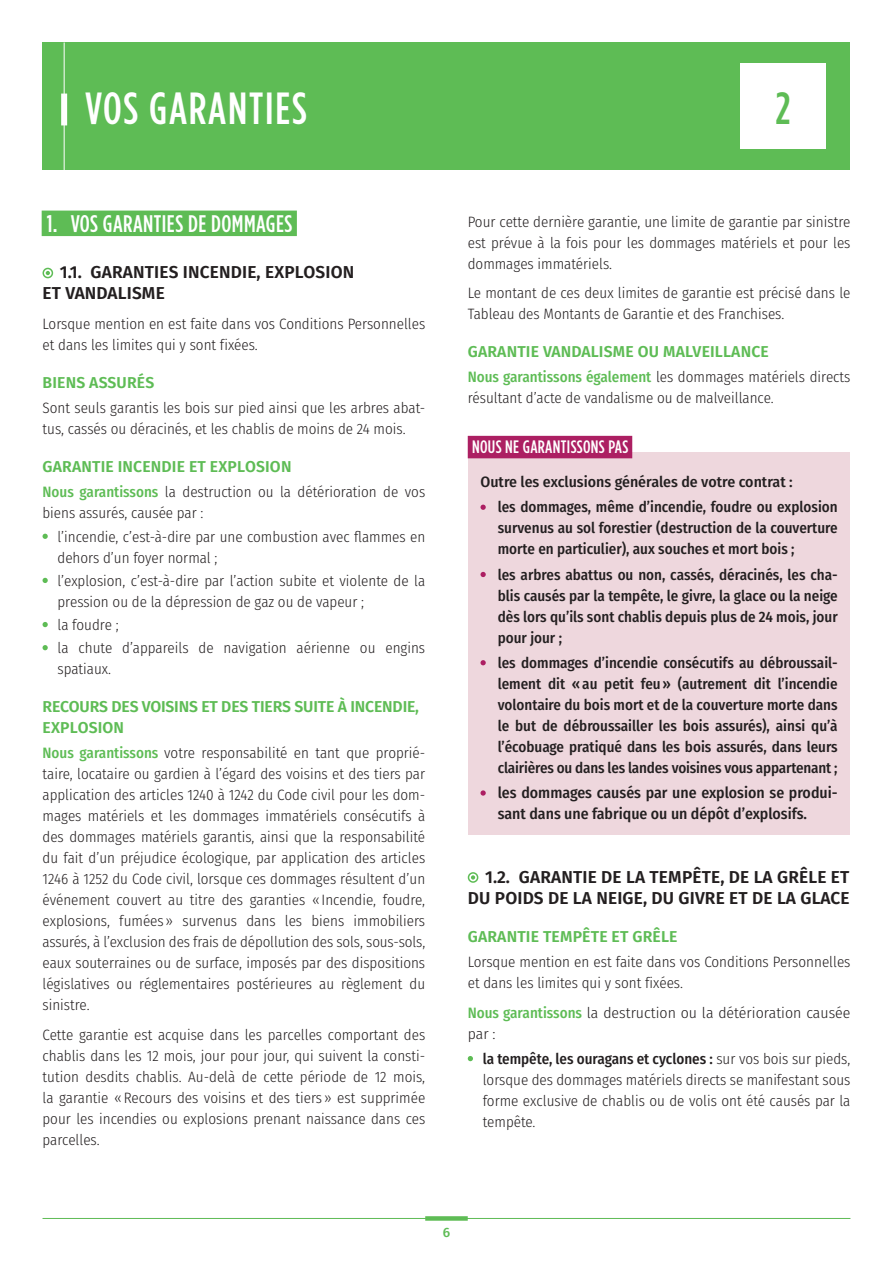
<style>
.page{position:relative;width:893px;height:1263px;background:#fff}
.page>*{position:absolute;margin:0;border:0;box-sizing:border-box;transform-origin:0 0}
.t1{font:500 45px "Gotham Condensed";letter-spacing:.04em;color:#fff}
.t2{font:500 45px "Gotham Condensed";color:#5ebc55}
.t3{font:500 24px "Gotham Condensed";letter-spacing:.02em;color:#fff}
.t4{font:500 18px "Gotham Condensed";letter-spacing:.02em;color:#fff}
.t5{font:600 17.25px/21px "Fira Sans";letter-spacing:.01em;color:#231f20}
.t6{font:600 15.75px "Fira Sans";letter-spacing:.01em;color:#5ebc55}
.t7{font:600 15.75px/21px "Fira Sans";letter-spacing:-.01em;color:#5ebc55}
.t8{font:500 15.45px/21px "Fira Sans Condensed";color:#231f20}
.t9{font:300 15px/21px "Fira Sans Condensed";color:#231f20}
.t10{font:500 15px/21px "Fira Sans Condensed";color:#231f20;text-align:justify}
.t11{font:500 15px/25.2px "Fira Sans Condensed";color:#231f20;scale:1.05 1}
.t12{font:300 15px/21px "Fira Sans Condensed";color:#231f20;scale:1.05 1}
.t13{font:500 13.5px "Fira Sans";color:#5ebc55}
.s1{font-weight:500;color:#5ebc55}
.s2{font-weight:500}
</style>
<div class="page">
<div style="left:468px;top:452px;width:382px;height:383px;background:#eed7dd"></div>
<div style="left:43px;top:43px;width:807px;height:127px;background:#5ebc55"></div>
<hr style="left:64px;top:43px;width:1px;height:127px;background:#fff">
<div style="left:740px;top:64px;width:86px;height:85px;background:#fff"></div>
<div style="left:61px;top:94px;width:6px;height:31px;background:#fff"></div>
<div style="left:42px;top:211px;width:255px;height:25px;background:#5ebc55"></div>
<div style="left:43px;top:268px;width:10px;height:10px;border:2px solid #5ebc55;border-radius:50%"></div>
<svg style="left:46px;top:271px;width:4px;height:4px"></svg>
<svg style="left:43px;top:534px;width:5px;height:5px"></svg>
<svg style="left:43px;top:578px;width:5px;height:5px"></svg>
<svg style="left:43px;top:622px;width:5px;height:5px"></svg>
<svg style="left:43px;top:645px;width:5px;height:5px"></svg>
<div style="left:468px;top:436px;width:164px;height:22px;background:#ac1f62"></div>
<svg style="left:480px;top:505px;width:6px;height:5px"></svg>
<svg style="left:480px;top:572px;width:6px;height:5px"></svg>
<svg style="left:480px;top:660px;width:6px;height:5px"></svg>
<svg style="left:480px;top:790px;width:6px;height:6px"></svg>
<div style="left:468px;top:872px;width:10px;height:11px;border:2px solid #5ebc55;border-radius:50%"></div>
<svg style="left:471px;top:875px;width:4px;height:4px"></svg>
<svg style="left:468px;top:1056px;width:5px;height:5px"></svg>
<hr style="left:43px;top:1218px;width:807px;height:1px;background:#5ebc55">
<div style="left:425px;top:1216px;width:43px;height:5px;background:#5ebc55"></div>
<h1 class="t1" style="left:85px;top:82px;width:223px">VOS GARANTIES</h1>
<h1 class="t2" style="left:776px;top:82px;width:16px">2</h1>
<h2 class="t3" style="left:47px;top:209px;width:247px">1. VOS GARANTIES DE DOMMAGES</h2>
<p class="t5" style="left:43px;top:262px;width:313px;text-indent:17px">1.1. GARANTIES INCENDIE, EXPLOSION<br>ET VANDALISME</p>
<p class="t9" style="left:43px;top:313px;width:384px">Lorsque mention en est faite dans vos Conditions Personnelles et dans les limites qui y sont fixées.</p>
<p class="t6" style="left:43px;top:371px;width:113px">BIENS ASSURÉS</p>
<p class="t9" style="left:43px;top:397px;width:384px">Sont seuls garantis les bois sur pied ainsi que les arbres abat&shy;tus, cassés ou déracinés, et les chablis de moins de 24 mois.</p>
<p class="t6" style="left:43px;top:456px;width:250px">GARANTIE INCENDIE ET EXPLOSION</p>
<p class="t9" style="left:43px;top:482px;width:384px"><span class="s1">Nous garantissons</span> la destruction ou la détérioration de vos biens assurés, causée par :</p>
<p class="t9" style="left:58px;top:526px;width:369px">l’incendie, c’est-à-dire par une combustion avec flammes en dehors d’un foyer normal ;</p>
<p class="t9" style="left:58px;top:570px;width:369px">l’explosion, c’est-à-dire par l’action subite et violente de la pression ou de la dépression de gaz ou de vapeur ;</p>
<p class="t9" style="left:58px;top:613px;width:369px;line-height:23.1px">la foudre ;<br>la chute d’appareils de navigation aérienne ou engins</p>
<p class="t9" style="left:58px;top:658px;width:55px">spatiaux.</p>
<p class="t7" style="left:43px;top:696px;width:378px">RECOURS DES VOISINS ET DES TIERS SUITE À INCENDIE,<br>EXPLOSION</p>
<p class="t9" style="left:43px;top:742px;width:384px;text-align:justify"><span class="s1">Nous garantissons</span> votre responsabilité en tant que proprié&shy;taire, locataire ou gardien à l’égard des voisins et des tiers par application des articles 1240 à 1242 du Code civil pour les dom&shy;mages matériels et les dommages immatériels consécutifs à des dommages matériels garantis, ainsi que la responsabilité du fait d’un préjudice écologique, par application des articles 1246 à 1252 du Code civil, lorsque ces dommages résultent d’un événement couvert au titre des garanties «Incendie, foudre, explosions, fumées » survenus dans les biens immobiliers assurés, à l’exclusion des frais de dépollution des sols, sous-sols, eaux souterraines ou de surface, imposés par des dispositions législatives ou réglementaires postérieures au règlement du sinistre.</p>
<p class="t9" style="left:43px;top:1024px;width:384px;text-align:justify">Cette garantie est acquise dans les parcelles comportant des chablis dans les 12 mois, jour pour jour, qui suivent la consti&shy;tution desdits chablis. Au-delà de cette période de 12 mois, la garantie « Recours des voisins et des tiers» est supprimée pour les incendies ou explosions prenant naissance dans ces parcelles.</p>
<p class="t9" style="left:468px;top:211px;width:384px;text-align:justify">Pour cette dernière garantie, une limite de garantie par sinistre est prévue à la fois pour les dommages matériels et pour les dommages immatériels.</p>
<p class="t9" style="left:468px;top:282px;width:384px">Le montant de ces deux limites de garantie est précisé dans le<br>Tableau des Montants de Garantie et des Franchises.</p>
<p class="t6" style="left:468px;top:341px;width:302px">GARANTIE VANDALISME OU MALVEILLANCE</p>
<p class="t9" style="left:468px;top:367px;width:384px"><span class="s1">Nous garantissons également</span> les dommages matériels directs résultant d’acte de vandalisme ou de malveillance.</p>
<p class="t4" style="left:472px;top:437px;width:158px">NOUS NE GARANTISSONS PAS</p>
<p class="t11" style="left:498px;top:469px;width:325px;text-indent:-17px">Outre les exclusions générales de votre contrat :<br>les dommages, même d’incendie, foudre ou explosion</p>
<p class="t10" style="left:498px;top:517px;width:341px">survenus au sol forestier (destruction de la couverture morte en particulier), aux souches et mort bois ;</p>
<p class="t10" style="left:498px;top:563px;width:341px">les arbres abattus ou non, cassés, déracinés, les cha&shy;blis causés par la tempête, le givre, la glace ou la neige dès lors qu’ils sont chablis depuis plus de 24 mois, jour pour jour ;</p>
<p class="t10" style="left:498px;top:651px;width:341px">les dommages d’incendie consécutifs au débroussail&shy;lement dit « au petit feu » (autrement dit l’incendie volontaire du bois mort et de la couverture morte dans le but de débroussailler les bois assurés), ainsi qu’à l’écobuage pratiqué dans les bois assurés, dans leurs clairières ou dans les landes voisines vous appartenant ;</p>
<p class="t8" style="left:498px;top:782px;width:341px">les dommages causés par une explosion se produi&shy;sant dans une fabrique ou un dépôt d’explosifs.</p>
<p class="t5" style="left:468px;top:866px;width:383px;text-align:right">1.2. GARANTIE DE LA TEMPÊTE, DE LA GRÊLE ET<br>DU POIDS DE LA NEIGE, DU GIVRE ET DE LA GLACE</p>
<p class="t6" style="left:468px;top:925px;width:211px">GARANTIE TEMPÊTE ET GRÊLE</p>
<p class="t9" style="left:468px;top:951px;width:384px">Lorsque mention en est faite dans vos Conditions Personnelles et dans les limites qui y sont fixées.</p>
<p class="t12" style="left:468px;top:1002px;width:366px"><span class="s1">Nous garantissons</span> la destruction ou la détérioration causée par :</p>
<p class="t9" style="left:483px;top:1048px;width:369px;text-align:justify"><span class="s2">la tempête, les ouragans et cyclones :</span> sur vos bois sur pieds, lorsque des dommages matériels directs se manifestant sous forme exclusive de chablis ou de volis ont été causés par la tempête.</p>
<p class="t13" style="left:443px;top:1222px;width:9px">6</p>
</div>
